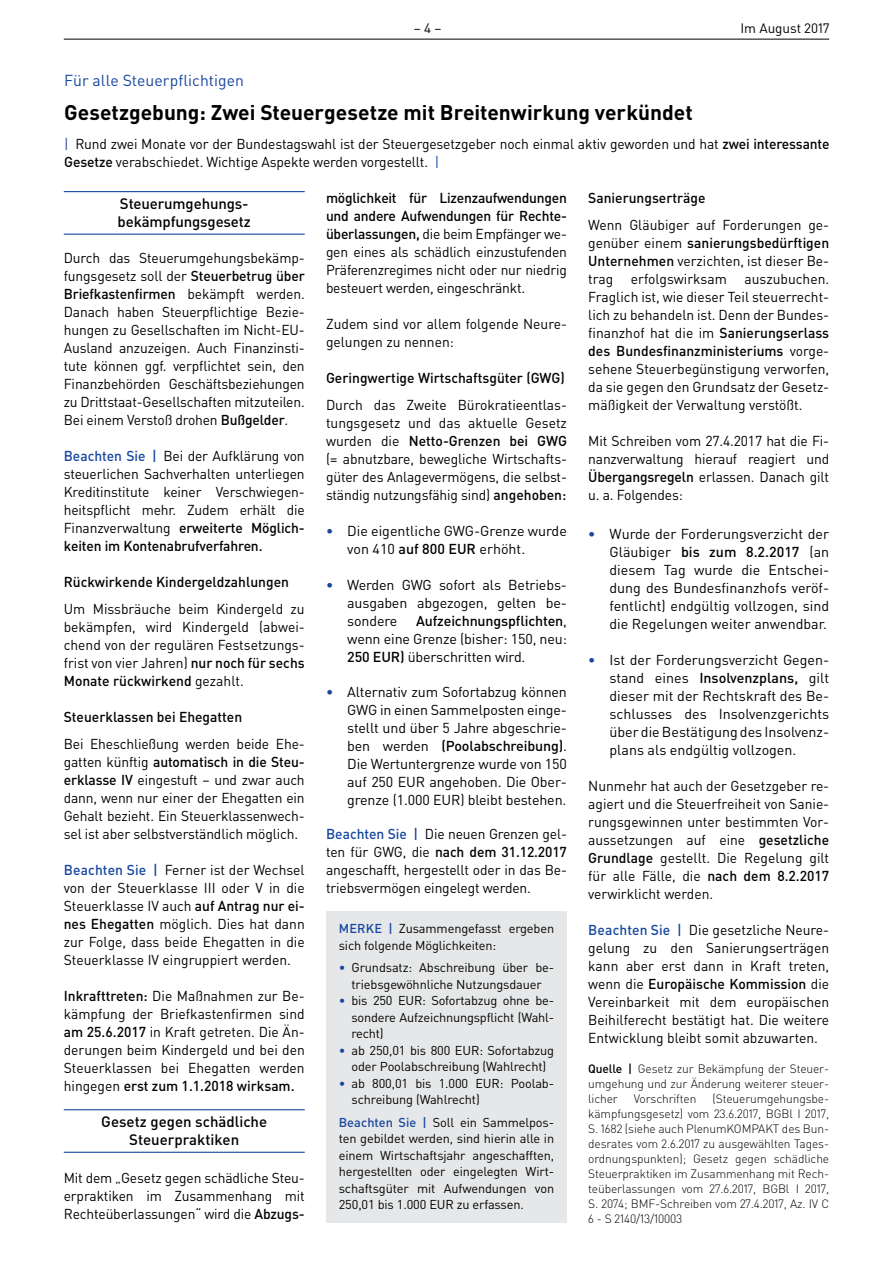
<style>
.page{position:relative;width:893px;height:1263px;background:#fff}
.page>*{position:absolute;margin:0;border:0;box-sizing:border-box;transform-origin:0 0}
.t1{font:700 21px "DIN Pro";letter-spacing:-.005em;color:#000}
.t2{font:15.75px "DIN Pro";color:#17479e}
.t3{font:500 15px/18px "DIN Pro";letter-spacing:-.01em;color:#000}
.t4{font:14.25px/18px "DIN Pro";letter-spacing:-.01em;color:#000;text-align:justify}
.t5{font:500 14.25px "DIN Pro";color:#000}
.t6{font:13.5px "DIN Pro";color:#000}
.t7{font:12.75px/16.5px "DIN Pro";letter-spacing:-.01em;color:#000}
.t8{font:300 12px/15px "DIN Pro";letter-spacing:-.01em;color:#000;text-align:justify}
.s1{color:#17479e}
.s2{font-weight:500}
.s3{font-weight:500;color:#17479e}
</style>
<div class="page">
<hr style="left:64px;top:39px;width:765px;height:1px;background:#000">
<hr style="left:64px;top:191px;width:241px;height:1px;background:#17479e">
<hr style="left:64px;top:234px;width:241px;height:1px;background:#17479e">
<hr style="left:64px;top:1109px;width:241px;height:1px;background:#17479e">
<hr style="left:64px;top:1152px;width:241px;height:1px;background:#17479e">
<div style="left:326px;top:911px;width:241px;height:311px;background:#e6e7e8"></div>
<p class="t6" style="left:414px;top:19px;width:29px">– 4 –</p>
<p class="t6" style="left:740px;top:19px;width:91px">Im August 2017</p>
<p class="t2" style="left:64px;top:69px;width:181px">Für alle Steuerpflichtigen</p>
<h1 class="t1" style="left:64px;top:98px;width:630px">Gesetzgebung: Zwei Steuergesetze mit Breitenwirkung verkündet</h1>
<p class="t4" style="left:64px;top:134px;width:767px"><span class="s1">|</span> Rund zwei Monate vor der Bundestagswahl ist der Steuergesetzgeber noch einmal aktiv geworden und hat <span class="s2">zwei interessante<br>Gesetze</span> verabschiedet. Wichtige Aspekte werden vorgestellt. <span class="s1">|</span></p>
<p class="t3" style="left:118px;top:194px;width:135px">Steuerumgehungs&shy;bekämpfungsgesetz</p>
<p class="t4" style="left:64px;top:248px;width:242px">Durch das Steuerumgehungsbekämp&shy;fungsgesetz soll der <span class="s2">Steuerbetrug über Briefkastenfirmen</span> bekämpft werden.<br>Danach haben Steuerpflichtige Bezie&shy;hungen zu Gesellschaften im Nicht-EU-Ausland anzuzeigen. Auch Finanzinsti&shy;tute können ggf. verpflichtet sein, den Finanzbehörden Geschäftsbeziehungen zu Drittstaat-Gesellschaften mitzuteilen.<br>Bei einem Verstoß drohen <span class="s2">Bußgelder</span>.</p>
<p class="t4" style="left:64px;top:446px;width:242px"><span class="s3">Beachten Sie |</span> Bei der Aufklärung von steuerlichen Sachverhalten unterliegen Kreditinstitute keiner Verschwiegen&shy;heitspflicht mehr. Zudem erhält die Finanzverwaltung <span class="s2">erweiterte Möglich&shy;keiten im Kontenabrufverfahren.</span></p>
<p class="t5" style="left:64px;top:572px;width:227px">Rückwirkende Kindergeldzahlungen</p>
<p class="t4" style="left:64px;top:599px;width:242px">Um Missbräuche beim Kindergeld zu bekämpfen, wird Kindergeld (abwei&shy;chend von der regulären Festsetzungs&shy;frist von vier Jahren) <span class="s2">nur noch für sechs Monate rückwirkend</span> gezahlt.</p>
<p class="t5" style="left:64px;top:707px;width:180px">Steuerklassen bei Ehegatten</p>
<p class="t4" style="left:64px;top:734px;width:242px">Bei Eheschließung werden beide Ehe&shy;gatten künftig <span class="s2">automatisch in die Steu&shy;erklasse IV</span> eingestuft – und zwar auch dann, wenn nur einer der Ehegatten ein Gehalt bezieht. Ein Steuerklassenwech&shy;sel ist aber selbstverständlich möglich.</p>
<p class="t4" style="left:64px;top:860px;width:242px"><span class="s3">Beachten Sie |</span> Ferner ist der Wechsel von der Steuerklasse III oder V in die Steuerklasse IV auch <span class="s2">auf Antrag nur ei&shy;nes Ehegatten</span> möglich. Dies hat dann zur Folge, dass beide Ehegatten in die Steuerklasse IV eingruppiert werden.</p>
<p class="t4" style="left:64px;top:986px;width:242px"><span class="s2">Inkrafttreten:</span> Die Maßnahmen zur Be&shy;kämpfung der Briefkastenfirmen sind <span class="s2">am 25.6.2017</span> in Kraft getreten. Die Än&shy;derungen beim Kindergeld und bei den Steuerklassen bei Ehegatten werden hingegen <span class="s2">erst zum 1.1.2018 wirksam.</span></p>
<p class="t3" style="left:101px;top:1112px;width:167px;text-align:center">Gesetz gegen schädliche<br>Steuerpraktiken</p>
<p class="t4" style="left:64px;top:1168px;width:242px">Mit dem „Gesetz gegen schädliche Steu&shy;erpraktiken im Zusammenhang mit Rechteüberlassungen“ wird die <span class="s2">Abzugs-</span></p>
<p class="t5" style="left:588px;top:188px;width:119px">Sanierungserträge</p>
<p class="t4" style="left:588px;top:215px;width:242px">Wenn Gläubiger auf Forderungen ge&shy;genüber einem <span class="s2">sanierungsbedürftigen Unternehmen</span> verzichten, ist dieser Be&shy;trag erfolgswirksam auszubuchen.<br>Fraglich ist, wie dieser Teil steuerrecht&shy;lich zu behandeln ist. Denn der Bundes&shy;finanzhof hat die im <span class="s2">Sanierungserlass des Bundesfinanzministeriums</span> vorge&shy;sehene Steuerbegünstigung verworfen, da sie gegen den Grundsatz der Gesetz&shy;mäßigkeit der Verwaltung verstößt.</p>
<p class="t4" style="left:588px;top:431px;width:242px">Mit Schreiben vom 27.4.2017 hat die Fi&shy;nanzverwaltung hierauf reagiert und <span class="s2">Übergangsregeln</span> erlassen. Danach gilt u. a. Folgendes:</p>
<p class="t4" style="left:609px;top:525px;width:221px;text-indent:-21px"><span class="s3">•</span> Wurde der Forderungsverzicht der Gläubiger <span class="s2">bis zum 8.2.2017</span> (an diesem Tag wurde die Entschei&shy;dung des Bundesfinanzhofs veröf&shy;fentlicht) endgültig vollzogen, sind die Regelungen weiter anwendbar.</p>
<p class="t4" style="left:609px;top:651px;width:221px;text-align:left;text-indent:-21px"><span class="s3">•</span> Ist der Forderungsverzicht Gegen&shy;stand eines <span class="s2">Insolvenzplans,</span> gilt dieser mit der Rechtskraft des Be&shy;schlusses des Insolvenzgerichts über die Bestätigung des Insolvenz&shy;plans als endgültig vollzogen.</p>
<p class="t4" style="left:588px;top:777px;width:242px">Nunmehr hat auch der Gesetzgeber re&shy;agiert und die Steuerfreiheit von Sanie&shy;rungsgewinnen unter bestimmten Vor&shy;aussetzungen auf eine <span class="s2">gesetzliche Grundlage</span> gestellt. Die Regelung gilt für alle Fälle, die <span class="s2">nach dem 8.2.2017 </span>verwirklicht werden.</p>
<p class="t4" style="left:588px;top:921px;width:242px"><span class="s3">Beachten Sie |</span> Die gesetzliche Neure&shy;gelung zu den Sanierungserträgen kann aber erst dann in Kraft treten, wenn die <span class="s2">Europäische Kommission</span> die Vereinbarkeit mit dem europäischen Beihilferecht bestätigt hat. Die weitere Entwicklung bleibt somit abzuwarten.</p>
<p class="t8" style="left:588px;top:1061px;width:242px"><span class="s2">Quelle |</span> Gesetz zur Bekämpfung der Steuer&shy;umgehung und zur Änderung weiterer steuer&shy;licher</p>
<p class="t4" style="left:326px;top:188px;width:242px"><span class="s2">möglichkeit für Lizenzaufwendungen und andere Aufwendungen für Rechte&shy;überlassungen,</span> die beim Empfänger we&shy;gen eines als schädlich einzustufenden Präferenzregimes nicht oder nur niedrig besteuert werden, eingeschränkt.</p>
<p class="t4" style="left:326px;top:314px;width:242px">Zudem sind vor allem folgende Neure&shy;gelungen zu nennen:</p>
<p class="t5" style="left:326px;top:368px;width:240px">Geringwertige Wirtschaftsgüter (GWG)</p>
<p class="t4" style="left:326px;top:395px;width:242px">Durch das Zweite Bürokratieentlas&shy;tungsgesetz und das aktuelle Gesetz wurden die <span class="s2">Netto-Grenzen bei GWG </span>(= abnutzbare, bewegliche Wirtschafts&shy;güter des Anlagevermögens, die selbst&shy;ständig nutzungsfähig sind) <span class="s2">angehoben:</span></p>
<p class="t4" style="left:347px;top:521px;width:221px;text-indent:-21px"><span class="s3">•</span> Die eigentliche GWG-Grenze wurde von 410 <span class="s2">auf 800 EUR</span> erhöht.</p>
<p class="t4" style="left:347px;top:575px;width:221px;text-indent:-21px"><span class="s3">•</span> Werden GWG sofort als Betriebs&shy;ausgaben abgezogen, gelten be&shy;sondere</p>
<p class="t4" style="left:347px;top:611px;width:221px;text-indent:69px"><span class="s2">Aufzeichnungspflichten</span>, wenn eine Grenze (bisher: 150, neu:<br><span class="s2">250 EUR)</span> überschritten wird.</p>
<p class="t4" style="left:347px;top:682px;width:221px;text-indent:-21px"><span class="s3">•</span> Alternativ zum Sofortabzug können GWG in einen Sammelposten einge&shy;stellt und über 5 Jahre abgeschrie&shy;ben werden <span class="s2">(Poolabschreibung)</span>.<br>Die Wertuntergrenze wurde von 150 auf 250 EUR angehoben. Die Ober&shy;grenze (1.000 EUR) bleibt bestehen.</p>
<p class="t4" style="left:326px;top:824px;width:242px"><span class="s3">Beachten Sie |</span> Die neuen Grenzen gel&shy;ten für GWG, die <span class="s2">nach dem 31.12.2017 </span>angeschafft, hergestellt oder in das Be&shy;triebsvermögen eingelegt werden.</p>
<p class="t7" style="left:339px;top:920px;width:217px"><span class="s3">MERKE |</span> Zusammengefasst ergeben sich folgende Möglichkeiten:</p>
<p class="t7" style="left:339px;top:959px;width:217px;text-align:center"><span class="s1">•</span> Grundsatz: Abschreibung über be&shy;triebsgewöhnliche Nutzungsdauer</p>
<p class="t7" style="left:351px;top:992px;width:204px;text-align:justify;text-indent:-13px"><span class="s1">•</span> bis 250 EUR: Sofortabzug ohne be&shy;sondere Aufzeichnungspflicht (Wahl&shy;recht)</p>
<p class="t7" style="left:339px;top:1041px;width:217px;text-align:center"><span class="s1">•</span> ab 250,01 bis 800 EUR: Sofortabzug oder Poolabschreibung (Wahlrecht)</p>
<p class="t7" style="left:351px;top:1074px;width:204px;text-indent:-13px"><span class="s1">•</span> ab 800,01 bis 1.000 EUR: Poolab&shy;schreibung (Wahlrecht)</p>
<p class="t7" style="left:339px;top:1113px;width:217px;text-align:justify"><span class="s3">Beachten Sie |</span> Soll ein Sammelpos&shy;ten gebildet werden, sind hierin alle in einem Wirtschaftsjahr angeschafften, hergestellten oder eingelegten Wirt&shy;schaftsgüter mit Aufwendungen von 250,01 bis 1.000 EUR zu erfassen.</p>
<p class="t8" style="left:588px;top:1091px;width:242px;text-indent:124px">(Steuerumgehungsbe&shy;kämpfungsgesetz) vom 23.6.2017, BGBl I 2017, S. 1682 (siehe auch PlenumKOMPAKT des Bun&shy;desrates vom 2.6.2017 zu ausgewählten Tages&shy;ordnungspunkten); Gesetz gegen schädliche Steuerpraktiken im Zusammenhang mit Rech&shy;teüberlassungen vom 27.6.2017, BGBl I 2017, S. 2074; BMF-Schreiben vom 27.4.2017, Az. IV C 6 - S 2140/13/10003</p>
<p class="t8" style="left:634px;top:1091px;width:64px">Vorschriften</p>
</div>
